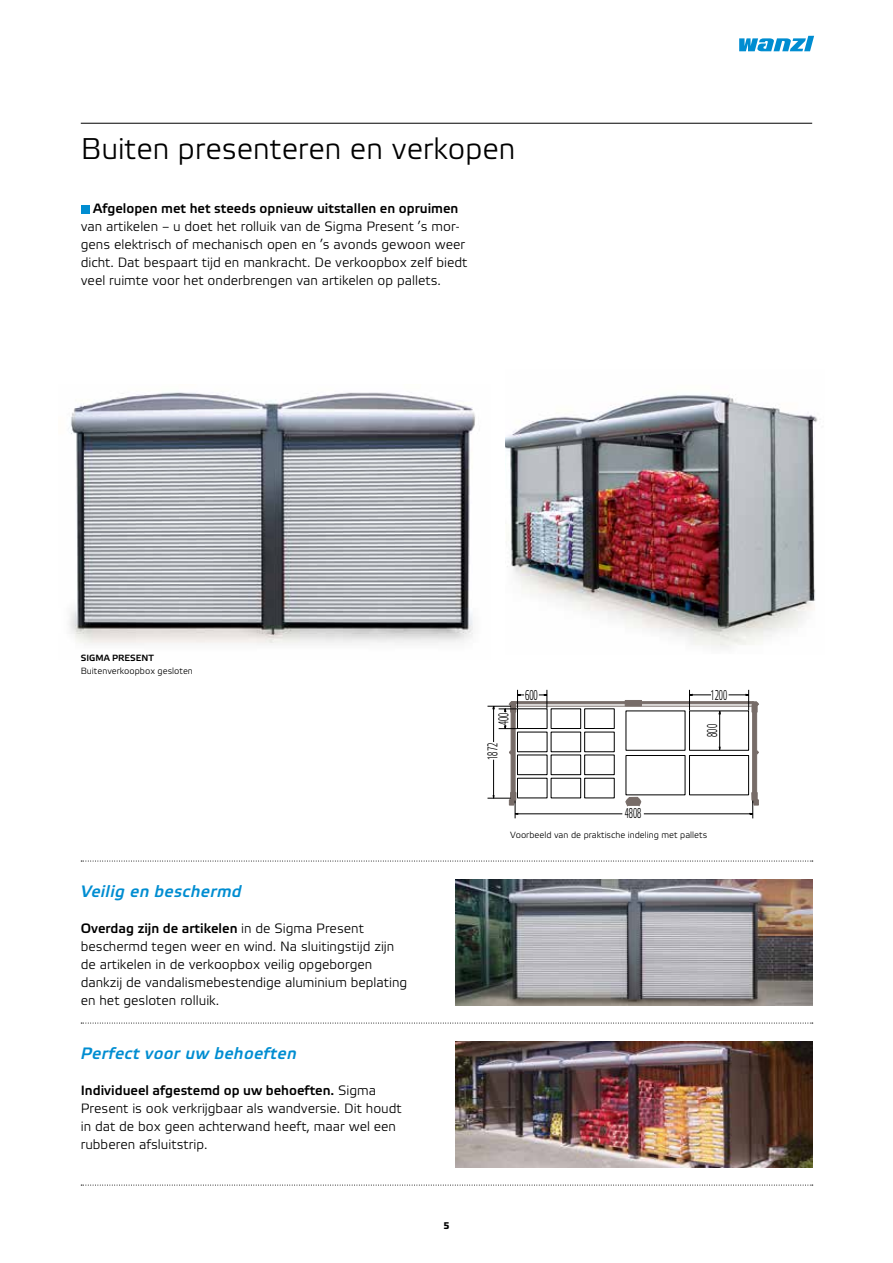
<style>
.page{position:relative;width:893px;height:1263px;background:#fff}
.page>*{position:absolute;margin:0;border:0;box-sizing:border-box;transform-origin:0 0}
.t1{font:300 30px "Wanzl Etelka";color:#000}
.t2{font:italic 500 16.5px "Wanzl Etelka";letter-spacing:.025em;color:#008dd1}
.t3{font:300 14.1px "Wanzl Etelka Narrow";color:#000;scale:.7 1}
.t4{font:300 14.1px "Wanzl Etelka Narrow";color:#000;scale:.72 1}
.t5{font:300 13.5px/18px "Wanzl Etelka";color:#000}
.t6{font:500 13.5px "Wanzl Etelka";color:#000}
.t7{font:700 9.75px "Wanzl Etelka Text";color:#000}
.t8{font:300 9px "Wanzl Etelka";color:#000}
.t9{font:500 9px "Wanzl Etelka";color:#000}
.s1{font-weight:500}
</style>
<div class="page">
<svg style="left:739px;top:36px;width:75px;height:15px"></svg>
<img style="left:68px;top:392px;width:407px;height:252px">
<hr style="left:81px;top:123px;width:731px;height:1px;background:#000">
<div style="left:81px;top:205px;width:8px;height:8px;background:#008dd1"></div>
<img style="left:455px;top:1041px;width:357px;height:126px">
<img style="left:455px;top:879px;width:357px;height:126px">
<svg style="left:81px;top:1023px;width:732px;height:1px"></svg>
<svg style="left:81px;top:861px;width:732px;height:1px"></svg>
<svg style="left:81px;top:1185px;width:732px;height:1px"></svg>
<img style="left:506px;top:394px;width:312px;height:254px">
<svg style="left:487px;top:690px;width:272px;height:128px"></svg>
<h1 class="t1" style="left:81px;top:132px;width:436px">Buiten presenteren en verkopen</h1>
<p class="t6" style="left:93px;top:201px;width:367px">Afgelopen met het steeds opnieuw uitstallen en opruimen</p>
<p class="t5" style="left:81px;top:218px;width:388px">van artikelen – u doet het rolluik van de Sigma Present ’s mor&shy;gens elektrisch of mechanisch open en ’s avonds gewoon weer dicht. Dat bespaart tijd en mankracht. De verkoopbox zelf biedt veel ruimte voor het onderbrengen van artikelen op pallets.</p>
<p class="t9" style="left:81px;top:652px;width:75px">Sigma PRESENT</p>
<p class="t8" style="left:81px;top:666px;width:114px">Buitenverkoopbox gesloten</p>
<p class="t2" style="left:81px;top:882px;width:162px">Veilig en beschermd</p>
<p class="t5" style="left:81px;top:920px;width:328px"><span class="s1">Overdag zijn de artikelen</span> in de Sigma Present beschermd tegen weer en wind. N a sluitingstijd zijn de artikelen in de verkoopbox veilig opgeborgen dankzij de vandalismebestendige aluminium beplating en het gesloten rolluik.</p>
<p class="t2" style="left:81px;top:1044px;width:217px">Perfect voor uw behoeften</p>
<p class="t5" style="left:81px;top:1082px;width:322px"><span class="s1">I ndividueel afgestemd op uw behoeften.</span> Sigma Present is ook verkrijgbaar als wandversie. Dit houdt in dat de box geen achterwand heeft, maar wel een rubberen afsluitstrip.</p>
<p class="t7" style="left:443px;top:1220px;width:8px">5</p>
<p class="t3" style="left:496px;top:725px;width:19px;rotate:-90deg">400</p>
<p class="t3" style="left:485px;top:760px;width:25px;rotate:-90deg">1872</p>
<p class="t4" style="left:525px;top:687px;width:19px">600</p>
<p class="t3" style="left:711px;top:687px;width:25px">1200</p>
<p class="t3" style="left:704px;top:737px;width:19px;rotate:-90deg">800</p>
<p class="t3" style="left:625px;top:806px;width:25px">4808</p>
<p class="t8" style="left:510px;top:830px;width:198px">Voorbeeld van de praktische indeling met pallets</p>
</div>
